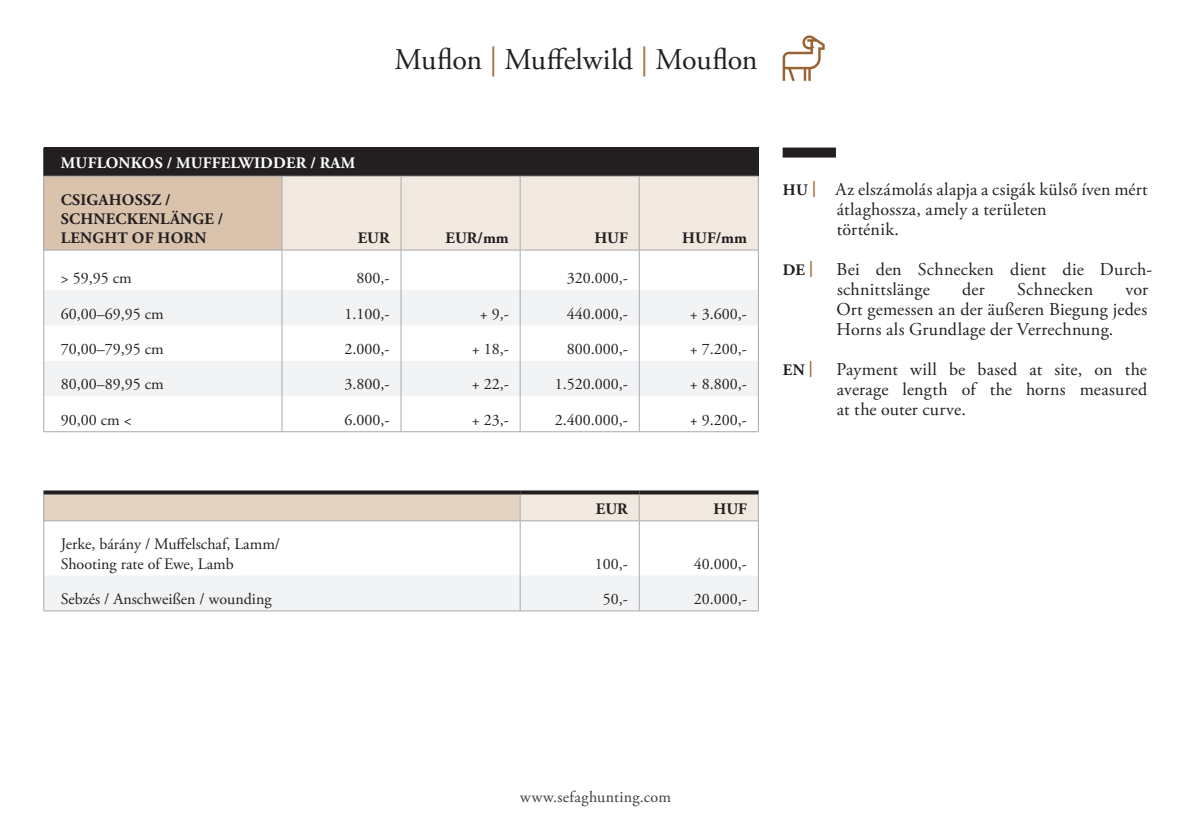
<style>
.page{position:relative;width:1191px;height:840px;background:#fff}
.page>*{position:absolute;margin:0;border:0;box-sizing:border-box;transform-origin:0 0}
.t1{font:30px "Adobe Garamond Pro";color:#231f20}
.t2{font:18px/20px "Adobe Garamond Pro";letter-spacing:.015em;color:#231f20}
.t3{font:16px "Adobe Garamond Pro";color:#231f20}
.t4{font:700 16px "Adobe Garamond Pro";letter-spacing:.015em;color:#231f20}
.t5{font:700 16px "Adobe Garamond Pro";letter-spacing:.015em;color:#fff}
.t6{font:16px "Adobe Garamond Pro";color:#3e3e3f}
.s1{color:#a06e40}
</style>
<div class="page">
<div style="left:44px;top:147px;width:714px;height:29px;background:#231f20"></div>
<div style="left:44px;top:176px;width:238px;height:74px;background:#d9c3ad"></div>
<svg style="left:44px;top:250px;width:238px;height:181px"></svg>
<svg style="left:44px;top:290px;width:714px;height:106px;fill:#f2f3f4"></svg>
<hr style="left:43px;top:176px;width:1px;height:74px;background:#a8a9ad">
<hr style="left:43px;top:249px;width:239px;height:1px;background:#a8a9ad">
<hr style="left:43px;top:176px;width:239px;height:1px;background:#a8a9ad">
<hr style="left:43px;top:431px;width:239px;height:1px;background:#a8a9ad">
<hr style="left:282px;top:431px;width:119px;height:1px;background:#a8a9ad">
<hr style="left:401px;top:431px;width:119px;height:1px;background:#a8a9ad">
<hr style="left:520px;top:431px;width:119px;height:1px;background:#a8a9ad">
<hr style="left:639px;top:431px;width:119px;height:1px;background:#a8a9ad">
<hr style="left:43px;top:250px;width:1px;height:40px;background:#a8a9ad">
<hr style="left:43px;top:290px;width:1px;height:35px;background:#a8a9ad">
<hr style="left:43px;top:325px;width:1px;height:35px;background:#a8a9ad">
<hr style="left:43px;top:360px;width:1px;height:36px;background:#a8a9ad">
<hr style="left:43px;top:396px;width:1px;height:35px;background:#a8a9ad">
<hr style="left:758px;top:250px;width:1px;height:40px;background:#a8a9ad">
<hr style="left:758px;top:290px;width:1px;height:35px;background:#a8a9ad">
<hr style="left:758px;top:325px;width:1px;height:35px;background:#a8a9ad">
<hr style="left:758px;top:360px;width:1px;height:36px;background:#a8a9ad">
<hr style="left:758px;top:396px;width:1px;height:35px;background:#a8a9ad">
<svg style="left:43px;top:147px;width:1px;height:29px"></svg>
<hr style="left:282px;top:250px;width:1px;height:40px;background:#a8a9ad">
<hr style="left:282px;top:290px;width:1px;height:35px;background:#a8a9ad">
<hr style="left:282px;top:325px;width:1px;height:35px;background:#a8a9ad">
<hr style="left:282px;top:360px;width:1px;height:36px;background:#a8a9ad">
<hr style="left:282px;top:396px;width:1px;height:35px;background:#a8a9ad">
<hr style="left:401px;top:250px;width:1px;height:40px;background:#a8a9ad">
<hr style="left:520px;top:250px;width:1px;height:40px;background:#a8a9ad">
<hr style="left:639px;top:250px;width:1px;height:40px;background:#a8a9ad">
<hr style="left:401px;top:290px;width:1px;height:35px;background:#a8a9ad">
<hr style="left:520px;top:290px;width:1px;height:35px;background:#a8a9ad">
<hr style="left:639px;top:290px;width:1px;height:35px;background:#a8a9ad">
<hr style="left:401px;top:325px;width:1px;height:35px;background:#a8a9ad">
<hr style="left:520px;top:325px;width:1px;height:35px;background:#a8a9ad">
<hr style="left:639px;top:325px;width:1px;height:35px;background:#a8a9ad">
<hr style="left:401px;top:360px;width:1px;height:36px;background:#a8a9ad">
<hr style="left:520px;top:360px;width:1px;height:36px;background:#a8a9ad">
<hr style="left:639px;top:360px;width:1px;height:36px;background:#a8a9ad">
<hr style="left:401px;top:396px;width:1px;height:35px;background:#a8a9ad">
<hr style="left:520px;top:396px;width:1px;height:35px;background:#a8a9ad">
<hr style="left:639px;top:396px;width:1px;height:35px;background:#a8a9ad">
<svg style="left:282px;top:147px;width:477px;height:103px"></svg>
<div style="left:44px;top:492px;width:476px;height:28px;background:#e4d4c3"></div>
<div style="left:44px;top:575px;width:714px;height:35px;background:#f2f3f4"></div>
<svg style="left:43px;top:494px;width:1px;height:26px"></svg>
<hr style="left:43px;top:521px;width:1px;height:54px;background:#a8a9ad">
<hr style="left:520px;top:521px;width:1px;height:54px;background:#a8a9ad">
<hr style="left:43px;top:575px;width:1px;height:35px;background:#a8a9ad">
<hr style="left:520px;top:575px;width:1px;height:35px;background:#a8a9ad">
<hr style="left:43px;top:610px;width:477px;height:1px;background:#a8a9ad">
<hr style="left:520px;top:610px;width:119px;height:1px;background:#a8a9ad">
<hr style="left:639px;top:610px;width:119px;height:1px;background:#a8a9ad">
<svg style="left:43px;top:490px;width:477px;height:4px;background:#3c393a"></svg>
<svg style="left:520px;top:490px;width:119px;height:2px"></svg>
<svg style="left:639px;top:490px;width:119px;height:2px"></svg>
<hr style="left:758px;top:521px;width:1px;height:54px;background:#a8a9ad">
<hr style="left:758px;top:575px;width:1px;height:35px;background:#a8a9ad">
<svg style="left:520px;top:492px;width:239px;height:28px;background:#ded5ce"></svg>
<hr style="left:639px;top:521px;width:1px;height:54px;background:#a8a9ad">
<hr style="left:639px;top:575px;width:1px;height:35px;background:#a8a9ad">
<hr style="left:43px;top:520px;width:477px;height:1px;background:#a8a9ad">
<hr style="left:520px;top:520px;width:119px;height:1px;background:#a8a9ad">
<hr style="left:639px;top:520px;width:119px;height:1px;background:#a8a9ad">
<div style="left:782px;top:147px;width:54px;height:10px;background:#231f20"></div>
<svg style="left:782px;top:35px;width:42px;height:46px"></svg>
<p class="t1" style="left:394px;top:41px;width:364px">Muflon <span class="s1">|</span> Muffelwild <span class="s1">|</span> Mouflon</p>
<p class="t5" style="left:61px;top:153px;width:296px">MUFLONKOS / MUFFELWIDDER / RAM</p>
<p class="t4" style="left:61px;top:190px;width:111px">CSIGAHOSSZ /</p>
<p class="t4" style="left:61px;top:209px;width:164px">SCHNECKENLÄNGE /</p>
<p class="t4" style="left:61px;top:229px;width:147px">LENGHT OF HORN</p>
<p class="t4" style="left:358px;top:229px;width:33px">EUR</p>
<p class="t4" style="left:445px;top:229px;width:65px">EUR/mm</p>
<p class="t4" style="left:594px;top:229px;width:35px">HUF</p>
<p class="t4" style="left:682px;top:229px;width:66px">HUF/mm</p>
<p class="t3" style="left:61px;top:268px;width:72px">&gt; 59,95 cm</p>
<p class="t3" style="left:356px;top:268px;width:35px">800,-</p>
<p class="t3" style="left:567px;top:268px;width:63px">320.000,-</p>
<p class="t3" style="left:61px;top:304px;width:104px">60,00–69,95 cm</p>
<p class="t3" style="left:344px;top:304px;width:47px">1.100,-</p>
<p class="t3" style="left:480px;top:304px;width:31px">+ 9,-</p>
<p class="t3" style="left:567px;top:304px;width:63px">440.000,-</p>
<p class="t3" style="left:690px;top:304px;width:59px">+ 3.600,-</p>
<p class="t3" style="left:61px;top:339px;width:104px">70,00–79,95 cm</p>
<p class="t3" style="left:344px;top:339px;width:47px">2.000,-</p>
<p class="t3" style="left:472px;top:339px;width:39px">+ 18,-</p>
<p class="t3" style="left:567px;top:339px;width:63px">800.000,-</p>
<p class="t3" style="left:690px;top:339px;width:59px">+ 7.200,-</p>
<p class="t3" style="left:61px;top:374px;width:104px">80,00–89,95 cm</p>
<p class="t3" style="left:344px;top:374px;width:47px">3.800,-</p>
<p class="t3" style="left:472px;top:374px;width:39px">+ 22,-</p>
<p class="t3" style="left:555px;top:374px;width:75px">1.520.000,-</p>
<p class="t3" style="left:690px;top:374px;width:59px">+ 8.800,-</p>
<p class="t3" style="left:61px;top:410px;width:72px">90,00 cm &lt;</p>
<p class="t3" style="left:344px;top:410px;width:47px">6.000,-</p>
<p class="t3" style="left:472px;top:410px;width:39px">+ 23,-</p>
<p class="t3" style="left:555px;top:410px;width:75px">2.400.000,-</p>
<p class="t3" style="left:690px;top:410px;width:59px">+ 9.200,-</p>
<p class="t4" style="left:596px;top:499px;width:33px">EUR</p>
<p class="t4" style="left:713px;top:499px;width:35px">HUF</p>
<p class="t3" style="left:61px;top:534px;width:221px">Jerke, bárány / Muffelschaf, Lamm/</p>
<p class="t3" style="left:61px;top:553px;width:174px">Shooting rate of Ewe, Lamb</p>
<p class="t3" style="left:595px;top:553px;width:35px">100,-</p>
<p class="t3" style="left:694px;top:553px;width:55px">40.000,-</p>
<p class="t3" style="left:61px;top:589px;width:212px">Sebzés / Anschweißen / wounding</p>
<p class="t3" style="left:603px;top:589px;width:27px">50,-</p>
<p class="t3" style="left:694px;top:589px;width:55px">20.000,-</p>
<p class="t4" style="left:782px;top:180px;width:35px">HU <span class="s1">|</span></p>
<p class="t4" style="left:782px;top:260px;width:32px">DE <span class="s1">|</span></p>
<p class="t4" style="left:782px;top:360px;width:32px">EN <span class="s1">|</span></p>
<p class="t2" style="left:835px;top:179px;width:314px">Az elszámolás alapja a csigák külső íven mért átlaghossza, amely a területen</p>
<p class="t2" style="left:837px;top:219px;width:64px">történik.</p>
<p class="t2" style="left:836px;top:259px;width:317px">Bei den Schnecken dient die Durch&shy;schnittslänge</p>
<p class="t2" style="left:962px;top:279px;width:24px">der</p>
<p class="t2" style="left:1017px;top:279px;width:78px">Schnecken</p>
<p class="t2" style="left:836px;top:279px;width:313px;text-align:justify;text-indent:289px">vor Ort gemessen an der äußeren Biegung jedes Horns als Grundlage der Verrechnung.</p>
<p class="t2" style="left:836px;top:359px;width:312px;text-align:justify">Payment will be based at site, on the average length of the horns measured at the outer curve.</p>
<p class="t6" style="left:520px;top:787px;width:152px">www.sefaghunting.com</p>
</div>
